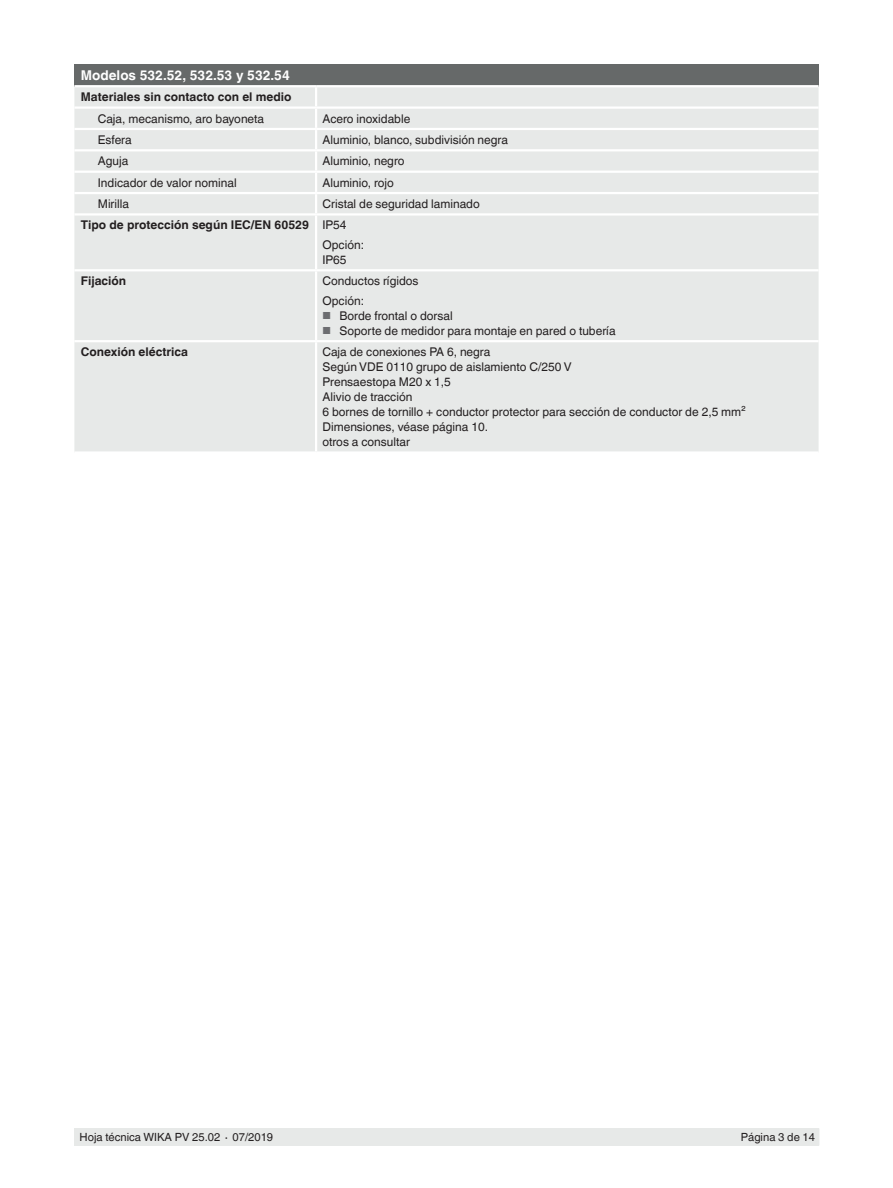
<style>
.page{position:relative;width:893px;height:1188px;background:#fff}
.page>*{position:absolute;margin:0;border:0;box-sizing:border-box;transform-origin:0 0}
.t1{font:700 13.5px "Helvetica World";color:#fff}
.t2{font:12px/15px "Helvetica World";color:#231f20}
.t3{font:700 12px/21.3px "Helvetica World";color:#231f20}
.t4{font:11.25px "Helvetica World";color:#231f20}
.s1{font-weight:400}
.s2{font-size:10.2px;color:#6c6d70}
</style>
<div class="page">
<div style="left:75px;top:1128px;width:744px;height:17px;background:#e7e9e8"></div>
<div style="left:74px;top:64px;width:745px;height:22px;background:#666969"></div>
<div style="left:74px;top:87px;width:745px;height:364px;background:#e7e9e8"></div>
<hr style="left:74px;top:85px;width:242px;height:2px;background:#fff">
<hr style="left:316px;top:85px;width:503px;height:2px;background:#fff">
<hr style="left:316px;top:213px;width:503px;height:3px;background:#fff">
<hr style="left:315px;top:216px;width:2px;height:53px;background:#fff">
<hr style="left:74px;top:106px;width:242px;height:3px;background:#fff">
<hr style="left:316px;top:106px;width:503px;height:3px;background:#fff">
<hr style="left:74px;top:128px;width:242px;height:2px;background:#fff">
<hr style="left:316px;top:128px;width:503px;height:2px;background:#fff">
<svg style="left:315px;top:87px;width:2px;height:62px"></svg>
<hr style="left:74px;top:149px;width:242px;height:2px;background:#fff">
<hr style="left:316px;top:149px;width:503px;height:2px;background:#fff">
<hr style="left:315px;top:151px;width:2px;height:20px;background:#fff">
<hr style="left:74px;top:171px;width:242px;height:2px;background:#fff">
<hr style="left:316px;top:171px;width:503px;height:2px;background:#fff">
<hr style="left:74px;top:192px;width:242px;height:2px;background:#fff">
<hr style="left:316px;top:192px;width:503px;height:2px;background:#fff">
<svg style="left:315px;top:173px;width:2px;height:40px"></svg>
<hr style="left:74px;top:213px;width:242px;height:3px;background:#fff">
<hr style="left:74px;top:269px;width:242px;height:2px;background:#fff">
<hr style="left:316px;top:269px;width:503px;height:2px;background:#fff">
<hr style="left:315px;top:271px;width:2px;height:69px;background:#fff">
<hr style="left:74px;top:340px;width:242px;height:2px;background:#fff">
<hr style="left:316px;top:340px;width:503px;height:2px;background:#fff">
<hr style="left:315px;top:342px;width:2px;height:109px;background:#fff">
<p class="t1" style="left:81px;top:67px;width:211px">Modelos 532.52, 532.53 y 532.54</p>
<p class="t3" style="left:81px;top:86px;width:212px">Materiales sin contacto con el medio</p>
<p class="t2" style="left:98px;top:111px;width:168px">Caja, mecanismo, aro bayoneta</p>
<p class="t2" style="left:322px;top:111px;width:89px">Acero inoxidable</p>
<p class="t2" style="left:98px;top:132px;width:35px">Esfera</p>
<p class="t2" style="left:322px;top:132px;width:187px">Aluminio, blanco, subdivisión negra</p>
<p class="t2" style="left:98px;top:154px;width:32px">Aguja</p>
<p class="t2" style="left:322px;top:154px;width:84px">Aluminio, negro</p>
<p class="t2" style="left:98px;top:175px;width:140px">Indicador de valor nominal</p>
<p class="t2" style="left:322px;top:175px;width:73px">Aluminio, rojo</p>
<p class="t2" style="left:98px;top:196px;width:33px">Mirilla</p>
<p class="t3" style="left:81px;top:193px;width:401px;text-indent:242px"><span class="s1">Cristal de seguridad laminado<br></span>Tipo de protección según IEC/EN 60529 <span class="s1">IP54</span></p>
<p class="t2" style="left:322px;top:237px;width:43px">Opción:<br>IP65</p>
<p class="t3" style="left:81px;top:271px;width:47px">Fijación</p>
<p class="t2" style="left:322px;top:271px;width:98px;line-height:19.5px">Conductos rígidos<br>Opción:</p>
<p class="t2" style="left:322px;top:308px;width:132px"><span class="s2">■</span> Borde frontal o dorsal</p>
<p class="t2" style="left:322px;top:323px;width:295px"><span class="s2">■</span> Soporte de medidor para montaje en pared o tubería</p>
<p class="t3" style="left:81px;top:341px;width:109px">Conexión eléctrica</p>
<p class="t2" style="left:322px;top:345px;width:425px">Caja de conexiones PA 6, negra<br>Según VDE 0110 grupo de aislamiento C/250 V<br>Prensaestopa M20 x 1,5<br>Alivio de tracción<br>6 bornes de tornillo + conductor protector para sección de conductor de 2,5 mm²<br>Dimensiones, véase página 10.<br>otros a consultar</p>
<p class="t4" style="left:80px;top:1131px;width:195px">Hoja técnica WIKA PV 25.02 ∙ 07/2019</p>
<p class="t4" style="left:741px;top:1131px;width:76px">Página 3 de 14</p>
</div>
